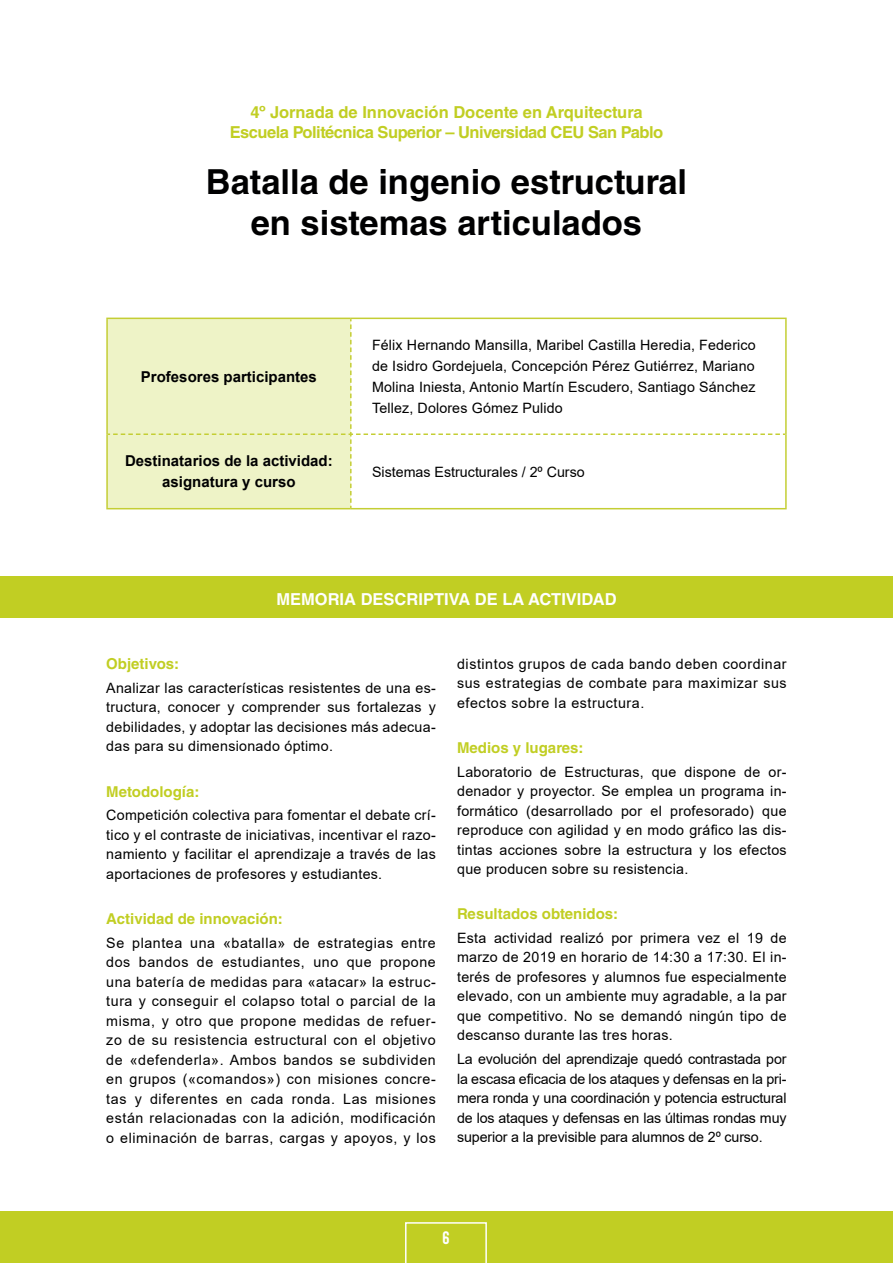
<style>
.page{position:relative;width:893px;height:1263px;background:#fff}
.page>*{position:absolute;margin:0;border:0;box-sizing:border-box;transform-origin:0 0}
.t1{font:700 34.5px/41.4px "Helvetica LT Std";color:#000001;text-align:center}
.t2{font:700 18px "Bison";color:#fff}
.t3{font:700 16.5px/19.8px "Helvetica LT Std";letter-spacing:-.03em;color:#c1ce23;text-align:center}
.t4{font:700 16.5px "Helvetica LT Std";color:#fff}
.t5{font:700 15px "Helvetica LT Std";color:#c1ce23}
.t6{font:700 15px/21px "Arial";color:#000001;text-align:center}
.t7{font:14.25px/19.5px "Arial";letter-spacing:.02em;color:#000001;text-align:justify}
.t8{font:14.25px "Arial";color:#000001}
</style>
<div class="page">
<div style="left:0;top:1211px;width:893px;height:52px;background:#c1ce23"></div>
<svg style="left:405px;top:1222px;width:82px;height:41px"></svg>
<div style="left:0;top:577px;width:893px;height:41px;background:#c1ce23"></div>
<hr style="left:106px;top:318px;width:245px;height:1px;background:#c4ce34">
<hr style="left:106px;top:319px;width:2px;height:115px;background:#c4ce34">
<hr style="left:351px;top:318px;width:436px;height:1px;background:#c4ce34">
<hr style="left:785px;top:319px;width:2px;height:115px;background:#c4ce34">
<hr style="left:106px;top:434px;width:2px;height:74px;background:#c4ce34">
<hr style="left:785px;top:434px;width:2px;height:74px;background:#c4ce34">
<hr style="left:106px;top:508px;width:245px;height:1px;background:#c4ce34">
<hr style="left:351px;top:508px;width:436px;height:1px;background:#c4ce34">
<svg style="left:108px;top:319px;width:677px;height:189px"></svg>
<p class="t3" style="left:230px;top:102px;width:435px">4º Jornada de Innovación Docente en Arquitectura<br>Escuela Politécnica Superior – Universidad CEU San Pablo</p>
<h1 class="t1" style="left:206px;top:160px;width:483px">Batalla de ingenio estructural en sistemas articulados</h1>
<p class="t6" style="left:141px;top:366px;width:177px">Profesores participantes</p>
<p class="t7" style="left:372px;top:334px;width:385px;line-height:21px">Félix Hernando Mansilla, Maribel Castilla Heredia, Federico de Isidro Gordejuela, Concepción Pérez Gutiérrez, Mariano Molina Iniesta, Antonio Martín Escudero, Santiago Sánchez Tellez, Dolores Gómez Pulido</p>
<p class="t6" style="left:125px;top:451px;width:209px">Destinatarios de la actividad: asignatura y curso</p>
<p class="t8" style="left:372px;top:462px;width:214px">Sistemas Estructurales / 2º Curso</p>
<p class="t4" style="left:276px;top:589px;width:342px">MEMORIA DESCRIPTIVA DE LA ACTIVIDAD</p>
<p class="t5" style="left:106px;top:655px;width:74px">Objetivos:</p>
<p class="t7" style="left:106px;top:678px;width:331px">Analizar las características resistentes de una es&shy;tructura, conocer y comprender sus fortalezas y debilidades, y adoptar las decisiones más adecua&shy;das para su dimensionado óptimo.</p>
<p class="t5" style="left:106px;top:782px;width:95px">Metodología:</p>
<p class="t7" style="left:106px;top:805px;width:331px">Competición colectiva para fomentar el debate crí&shy;tico y el contraste de iniciativas, incentivar el razo&shy;namiento y facilitar el aprendizaje a través de las aportaciones de profesores y estudiantes.</p>
<p class="t5" style="left:106px;top:909px;width:178px">Actividad de innovación:</p>
<p class="t7" style="left:106px;top:933px;width:331px">Se plantea una «batalla» de estrategias entre dos bandos de estudiantes, uno que propone una batería de medidas para «atacar» la estruc&shy;tura y conseguir el colapso total o parcial de la misma, y otro que propone medidas de refuer&shy;zo de su resistencia estructural con el objetivo de «defenderla». Ambos bandos se subdividen en grupos («comandos») con misiones concre&shy;tas y diferentes en cada ronda. Las misiones están relacionadas con la adición, modificación o eliminación de barras, cargas y apoyos, y los</p>
<p class="t7" style="left:457px;top:654px;width:331px">distintos grupos de cada bando deben coordinar sus estrategias de combate para maximizar sus efectos sobre la estructura.</p>
<p class="t5" style="left:457px;top:738px;width:128px">Medios y lugares:</p>
<p class="t7" style="left:457px;top:762px;width:331px">Laboratorio de Estructuras, que dispone de or&shy;denador y proyector. Se emplea un programa in&shy;formático (desarrollado por el profesorado) que reproduce con agilidad y en modo gráfico las dis&shy;tintas acciones sobre la estructura y los efectos que producen sobre su resistencia.</p>
<p class="t5" style="left:457px;top:905px;width:163px">Resultados obtenidos:</p>
<p class="t7" style="left:457px;top:928px;width:331px">Esta actividad realizó por primera vez el 19 de marzo de 2019 en horario de 14:30 a 17:30. El in&shy;terés de profesores y alumnos fue especialmente elevado, con un ambiente muy agradable, a la par que competitivo. No se demandó ningún tipo de descanso durante las tres horas.</p>
<p class="t7" style="left:457px;top:1049px;width:331px">La evolución del aprendizaje quedó contrastada por la escasa eficacia de los ataques y defensas en la pri&shy;mera ronda y una coordinación y potencia estructural de los ataques y defensas en las últimas rondas muy superior a la previsible para alumnos de 2º curso.</p>
<p class="t2" style="left:442px;top:1228px;width:9px">6</p>
</div>
